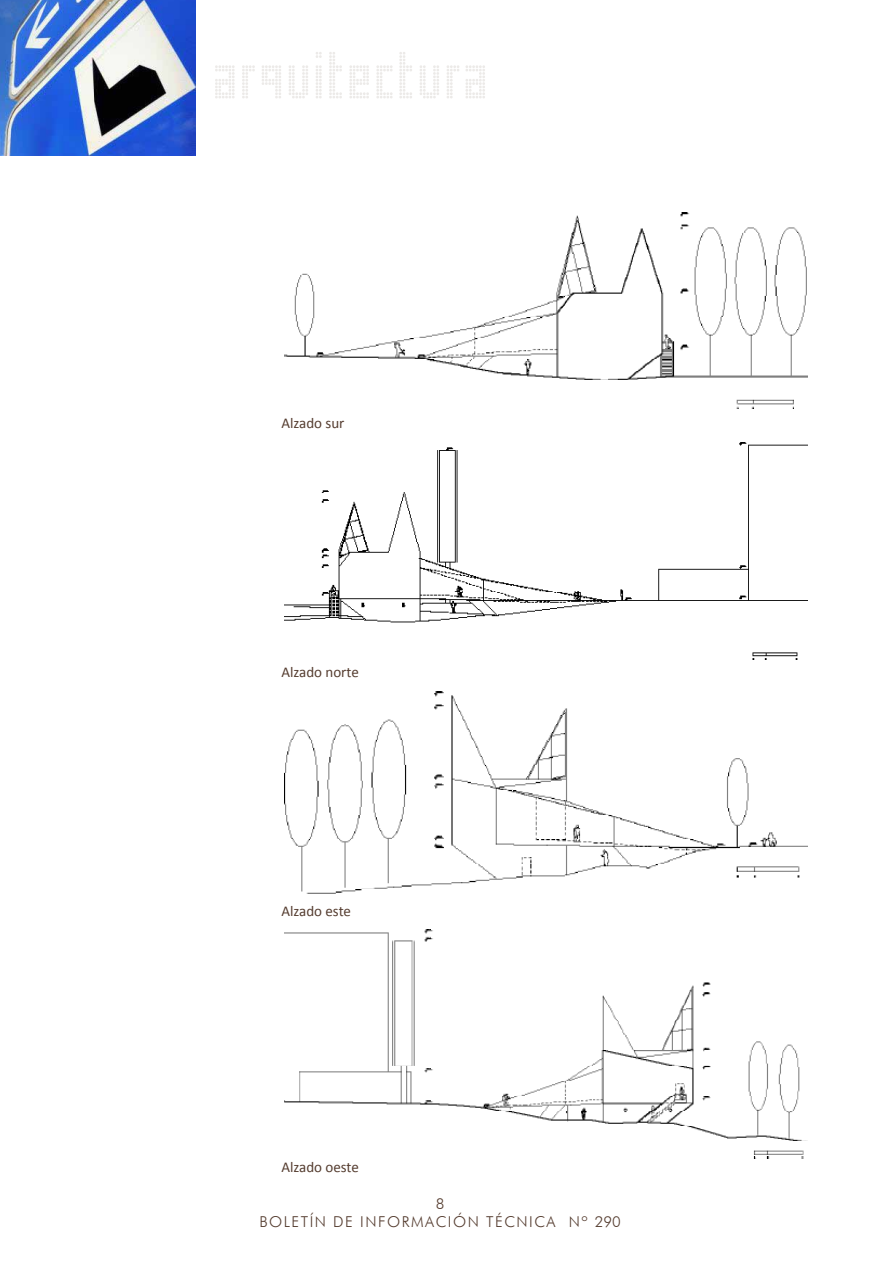
<style>
.page{position:relative;width:893px;height:1263px;background:#fff}
.page>*{position:absolute;margin:0;border:0;box-sizing:border-box;transform-origin:0 0}
.t1{font:67.5px "Pop Led";color:#eceae8}
.t2{font:15px "Calibri";color:#553d30}
.t3{font:300 15px/18px "Futura BT";letter-spacing:.1em;color:#553d30;text-align:center}
</style>
<div class="page">
<img style="left:0;top:0;width:195px;height:156px">
<img style="left:285px;top:213px;width:523px;height:195px">
<img style="left:285px;top:442px;width:523px;height:217px">
<img style="left:285px;top:691px;width:523px;height:202px">
<img style="left:285px;top:930px;width:523px;height:228px">
<h1 class="t1" style="left:215px;top:38px;width:279px">arquitectura</h1>
<p class="t2" style="left:281px;top:414px;width:65px">Alzado sur</p>
<p class="t2" style="left:281px;top:662px;width:79px">Alzado norte</p>
<p class="t2" style="left:281px;top:901px;width:71px">Alzado este</p>
<p class="t2" style="left:281px;top:1158px;width:79px">Alzado oeste</p>
<p class="t3" style="left:259px;top:1195px;width:363px">8<br>BOLETÍN DE INFORMACIÓN TÉCNICA Nº 290</p>
</div>
